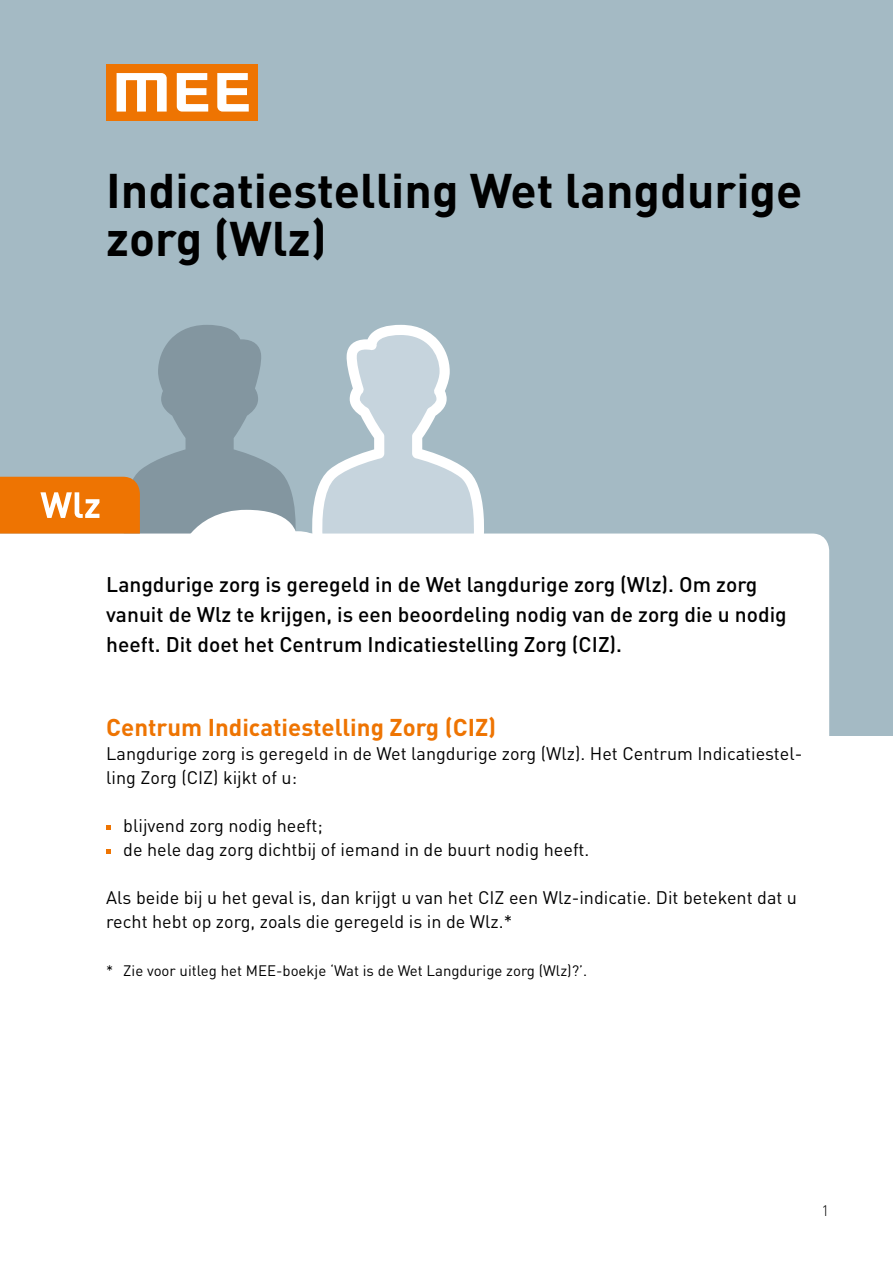
<style>
.page{position:relative;width:893px;height:1263px;background:#fff}
.page>*{position:absolute;margin:0;border:0;box-sizing:border-box;transform-origin:0 0}
.Titel_brochure{font:700 48px/48px "DIN Pro";color:#000}
._1__Kop_oranje{font:700 24px "DIN Pro";color:#ee7402}
.Inleiding{font:500 21px/30px "DIN Pro";color:#000}
.Bodytekst{font:18px/24px "DIN Pro";color:#000}
.Bodytekst_inspring{font:18px "DIN Pro";color:#000}
.Voetnoot_zwart{font:15px "DIN Pro";color:#000}
.Paginanummer{font:300 15px "DIN Pro";color:#000}
</style>
<div class="page">
<div style="left:0;top:0;width:893px;height:736px;background:#a4bac4"></div>
<svg style="left:313px;top:325px;width:171px;height:208px"></svg>
<div style="left:0;top:533px;width:829px;height:203px;background:#fff"></div>
<div style="left:106px;top:64px;width:152px;height:57px;background:#ee7402"></div>
<svg style="left:117px;top:73px;width:50px;height:39px"></svg>
<svg style="left:177px;top:73px;width:31px;height:39px"></svg>
<svg style="left:217px;top:73px;width:32px;height:39px"></svg>
<svg style="left:0;top:325px;width:295px;height:224px"></svg>
<svg style="left:123px;top:510px;width:262px;height:226px;fill:#fff"></svg>
<svg style="left:106px;top:825px;width:5px;height:5px"></svg>
<svg style="left:106px;top:849px;width:5px;height:5px"></svg>
<p class="Titel_brochure" style="left:106px;top:164px;width:698px">Indicatiestelling Wet langdurige zorg (Wlz)</p>
<p class="Inleiding" style="left:106px;top:568px;width:682px">Langdurige zorg is geregeld in de Wet langdurige zorg (Wlz). Om zorg vanuit de Wlz te krijgen, is een beoordeling nodig van de zorg die u nodig heeft. Dit doet het Centrum Indicatiestelling Zorg (CIZ).</p>
<p class="_1__Kop_oranje" style="left:106px;top:711px;width:391px">Centrum Indicatiestelling Zorg (CIZ)</p>
<p class="Bodytekst" style="left:106px;top:741px;width:697px">Langdurige zorg is geregeld in de Wet langdurige zorg (Wlz). Het Centrum Indicatiestel&shy;ling Zorg (CIZ) kijkt of u:</p>
<p class="Bodytekst_inspring" style="left:123px;top:813px;width:201px">blijvend zorg nodig heeft;</p>
<p class="Bodytekst_inspring" style="left:123px;top:837px;width:468px">de hele dag zorg dichtbij of iemand in de buurt nodig heeft.</p>
<p class="Bodytekst" style="left:106px;top:885px;width:692px">Als beide bij u het geval is, dan krijgt u van het CIZ een Wlz-indicatie. Dit betekent dat u recht hebt op zorg, zoals die geregeld is in de Wlz.*</p>
<p class="Voetnoot_zwart" style="left:106px;top:960px;width:482px">* Zie voor uitleg het MEE-boekje ‘Wat is de Wet Langdurige zorg (Wlz)?’.</p>
<p class="Paginanummer" style="left:821px;top:1200px;width:9px">1</p>
</div>
